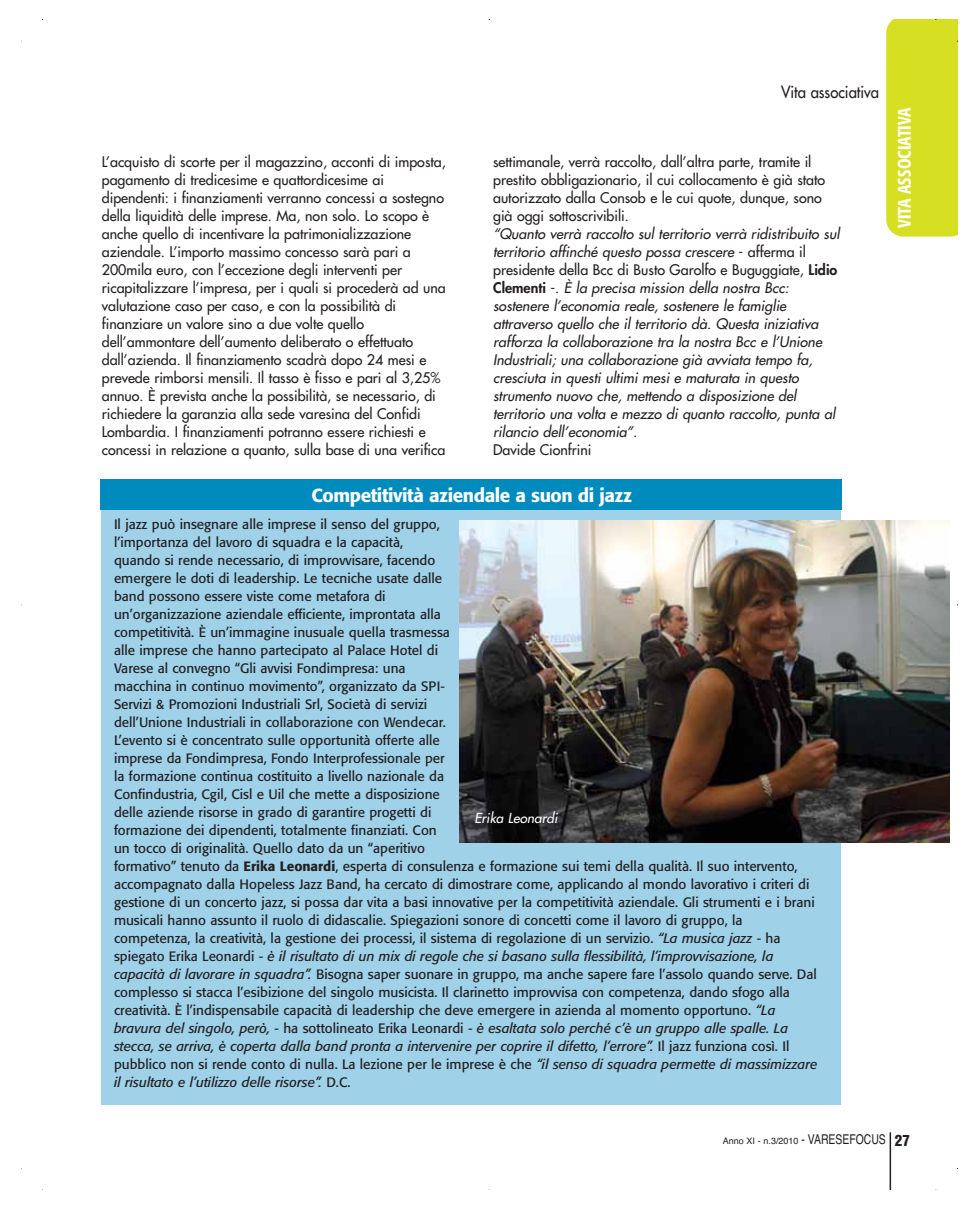
<style>
.page{position:relative;width:977px;height:1211px;background:#fff}
.page>*{position:absolute;margin:0;border:0;box-sizing:border-box;transform-origin:0 0}
.t1{font:500 18.75px "Formata";letter-spacing:-.025em;color:#fff}
.t2{font:500 condensed 18px "Formata";color:#fff;scale:.9 1}
.t3{font:16.5px "Futura";color:#231f20;scale:.9 1}
.t4{font:14.25px/18px "Futura";color:#231f20}
.t5{font:italic 14.25px/18px "Futura";letter-spacing:.005em;color:#231f20}
.t6{font:13.5px/18px "Formata";color:#231f20}
.t7{font:italic 13.5px "Futura";color:#fff}
.t8{font:9px "Helvetica";color:#231f20}
.s1{font-style:normal}
.s2{font-weight:800;font-style:normal}
.s3{font-weight:500}
.s4{font-style:italic}
.s5{font-size:13.5px}
.s6{font-weight:900;font-stretch:condensed;font-size:15px}
</style>
<div class="page">
<hr style="left:889px;top:1132px;width:2px;height:57px;background:#231f20">
<div style="left:101px;top:510px;width:739px;height:594px;background:#9fd1e9"></div>
<div style="left:100px;top:479px;width:741px;height:31px;background:#008bbf"></div>
<img style="left:459px;top:520px;width:490px;height:322px">
<div style="left:886px;top:20px;width:72px;height:216px;background:#d7df23"></div>
<p class="t3" style="left:781px;top:84px;width:110px">Vita associativa</p>
<p class="t4" style="left:102px;top:154px;width:345px">L’acquisto di scorte per il magazzino, acconti di imposta, pagamento di tredicesime e quattordicesime ai dipendenti: i finanziamenti verranno concessi a sostegno della liquidità delle imprese. Ma, non solo. Lo scopo è anche quello di incentivare la patrimonializzazione aziendale. L’importo massimo concesso sarà pari a 200mila euro, con l’eccezione degli interventi per ricapitalizzare l’impresa, per i quali si procederà ad una valutazione caso per caso, e con la possibilità di finanziare un valore sino a due volte quello dell’ammontare dell’aumento deliberato o effettuato dall’azienda. Il finanziamento scadrà dopo 24 mesi e prevede rimborsi mensili. Il tasso è fisso e pari al 3,25% annuo. È prevista anche la possibilità, se necessario, di richiedere la garanzia alla sede varesina del Confidi Lombardia. I finanziamenti potranno essere richiesti e concessi in relazione a quanto, sulla base di una verifica</p>
<p class="t4" style="left:493px;top:154px;width:334px">settimanale, verrà raccolto, dall’altra parte, tramite il prestito obbligazionario, il cui collocamento è già stato autorizzato dalla Consob e le cui quote, dunque, sono già oggi sottoscrivibili.</p>
<p class="t5" style="left:493px;top:226px;width:350px">“Quanto verrà raccolto sul territorio verrà ridistribuito sul territorio affinché questo possa crescere <span class="s1">- a f fe r m a i l presidente della Bcc di Busto Garolfo e Buguggiate,</span> <span class="s2">Lidio C l e m e n ti</span> <span class="s1">- .</span> È la precisa mission della nostra Bcc: sostenere l’economia reale, sostenere le famiglie attraverso quello che il territorio dà. Questa iniziativa rafforza la collaborazione tra la nostra Bcc e l’Unione Industriali; una collaborazione già avviata tempo fa, cresciuta in questi ultimi mesi e maturata in questo strumento nuovo che, mettendo a disposizione del territorio una volta e mezzo di quanto raccolto, punta al rilancio dell’economia”.</p>
<p class="t4" style="left:493px;top:442px;width:100px">Davide Cionfrini</p>
<h1 class="t1" style="left:312px;top:487px;width:322px">Competitività aziendale a suon di jazz</h1>
<p class="t6" style="left:114px;top:516px;width:705px">Il jazz può insegnare alle imprese il senso del gruppo,<br>l’importanza del lavoro di squadra e la capacità,<br>quando si rende necessario, di improvvisare, facendo<br>emergere le doti di leadership. Le tecniche usate dalle<br>band possono essere viste come metafora di<br>un’organizzazione aziendale efficiente, improntata alla<br>competitività. È un’immagine inusuale quella trasmessa<br>alle imprese che hanno partecipato al Palace Hotel di<br>Varese al convegno “Gli avvisi Fondimpresa: una<br>macchina in continuo movimento”, organizzato da SPI-<br>Servizi &amp; Promozioni Industriali Srl, Società di servizi<br>dell’Unione Industriali in collaborazione con Wendecar.<br>L’evento si è concentrato sulle opportunità offerte alle<br>imprese da Fondimpresa, Fondo Interprofessionale per<br>la formazione continua costituito a livello nazionale da<br>Confindustria, Cgil, Cisl e Uil che mette a disposizione<br>delle aziende risorse in grado di garantire progetti di<br>formazione dei dipendenti, totalmente finanziati. Con<br>un tocco di originalità. Quello dato da un “aperitivo<br>formativo” tenuto da <span class="s3">Erika Leonardi</span>, esperta di consulenza e formazione sui temi della qualità. Il suo intervento, accompagnato dalla Hopeless Jazz Band, ha cercato di dimostrare come, applicando al mondo lavorativo i criteri di gestione di un concerto jazz, si possa dar vita a basi innovative per la competitività aziendale. Gli strumenti e i brani musicali hanno assunto il ruolo di didascalie. Spiegazioni sonore di concetti come il lavoro di gruppo, la competenza, la creatività, la gestione dei processi, il sistema di regolazione di un servizio. <span class="s4">“La musica jazz</span> - ha spiegato Erika Leonardi - <span class="s4">è il risultato di un mix di regole che si basano sulla flessibilità, l’improvvisazione, la capacità di lavorare in squadra”.</span> Bisogna saper suonare in gruppo, ma anche sapere fare l’assolo quando serve. Dal complesso si stacca l’esibizione del singolo musicista. Il clarinetto improvvisa con competenza, dando sfogo alla creatività. È l’indispensabile capacità di leadership che deve emergere in azienda al momento opportuno. <span class="s4">“La bravura del singolo, però,</span> - ha sottolineato Erika Leonardi - <span class="s4">è esaltata solo perché c’è un gruppo alle spalle. La stecca, se arriva, è coperta dalla band pronta a intervenire per coprire il difetto, l’errore”.</span> Il jazz funziona così. Il pubblico non si rende conto di nulla. La lezione per le imprese è che <span class="s4">“il senso di squadra permette di massimizzare il risultato e l’utilizzo delle risorse”.</span> D.C.</p>
<p class="t7" style="left:474px;top:811px;width:87px">Erika Leonardi</p>
<h2 class="t2" style="left:896px;top:228px;width:135px;rotate:-90deg">VITA ASSOCIATIVA</h2>
<p class="t8" style="left:722px;top:1137px;width:189px">Anno XI - n.3/2010 <span class="s5">- VARESEFOCUS</span> <span class="s6">27</span></p>
</div>
